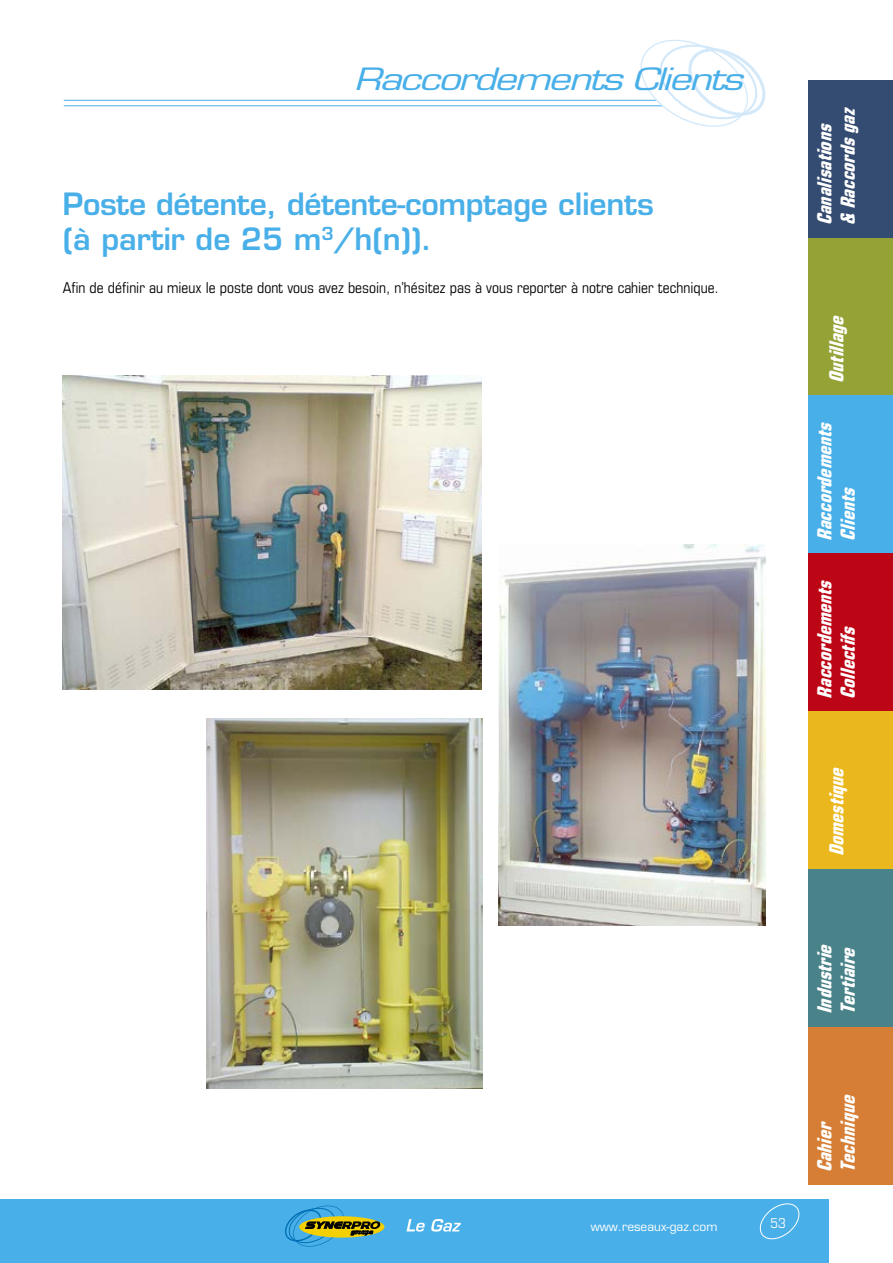
<style>
.page{position:relative;width:893px;height:1263px;background:#fff}
.page>*{position:absolute;margin:0;border:0;box-sizing:border-box;transform-origin:0 0}
.t1{font:600 30px/34.5px "Eurostile";letter-spacing:-.01em;color:#49afe8}
.t2{font:italic 30px "Eurostile";letter-spacing:-.05em;color:#49afe8;scale:1.3 1}
.t3{font:italic 700 condensed 19.5px/23.4px "Eurostile";color:#fff}
.t4{font:condensed 15px "Eurostile";color:#000}
.t5{font:condensed 13.5px "Eurostile";color:#fff}
.t6{font:12px "Eurostile";color:#fff}
</style>
<div class="page">
<div style="left:0;top:1199px;width:829px;height:64px;background:#49afe8"></div>
<svg style="left:759px;top:1203px;width:41px;height:37px"></svg>
<svg style="left:406px;top:1219px;width:55px;height:12px"></svg>
<div style="left:299px;top:1216px;width:85px;height:21px;background:#f4d000;border-radius:50%"></div>
<svg style="left:285px;top:1205px;width:96px;height:42px"></svg>
<div style="left:808px;top:80px;width:85px;height:158px;background:#344c71"></div>
<div style="left:808px;top:238px;width:85px;height:158px;background:#95a336"></div>
<div style="left:808px;top:396px;width:85px;height:157px;background:#49afe8"></div>
<div style="left:808px;top:553px;width:85px;height:158px;background:#bc0615"></div>
<div style="left:808px;top:711px;width:85px;height:158px;background:#eab81c"></div>
<div style="left:808px;top:869px;width:85px;height:158px;background:#4a828a"></div>
<div style="left:808px;top:1027px;width:85px;height:158px;background:#d67e35"></div>
<hr style="left:64px;top:100px;width:593px;height:1px;background:#49afe8">
<hr style="left:64px;top:105px;width:598px;height:1px;background:#49afe8">
<svg style="left:634px;top:39px;width:132px;height:88px"></svg>
<img style="left:63px;top:376px;width:418px;height:313px">
<img style="left:498px;top:544px;width:267px;height:381px">
<img style="left:206px;top:719px;width:276px;height:369px">
<h1 class="t2" style="left:354px;top:61px;width:301px">Raccordements Clients</h1>
<h1 class="t1" style="left:63px;top:187px;width:593px">Poste détente, détente-comptage clients (à partir de 25 m<sup>3</sup>/h(n)).</h1>
<p class="t4" style="left:63px;top:279px;width:658px">Afin de définir au mieux le poste dont vous avez besoin, n’hésitez pas à vous reporter à notre cahier technique.</p>
<p class="t3" style="left:813px;top:225px;width:123px;rotate:-90deg">Canalisations &amp;Raccordsgaz</p>
<p class="t3" style="left:825px;top:383px;width:74px;rotate:-90deg">Outillage</p>
<p class="t3" style="left:813px;top:541px;width:125px;rotate:-90deg">Raccordements<br>Clients</p>
<p class="t3" style="left:813px;top:698px;width:125px;rotate:-90deg">Raccordements<br>Collectifs</p>
<p class="t3" style="left:825px;top:856px;width:96px;rotate:-90deg">Domestique</p>
<p class="t6" style="left:591px;top:1219px;width:128px">www.reseaux-gaz.com</p>
<p class="t5" style="left:771px;top:1215px;width:17px">53</p>
<p class="t3" style="left:813px;top:1014px;width:76px;rotate:-90deg">Industrie<br>Tertiaire</p>
<p class="t3" style="left:813px;top:1172px;width:84px;rotate:-90deg">Cahier<br>Technique</p>
</div>
